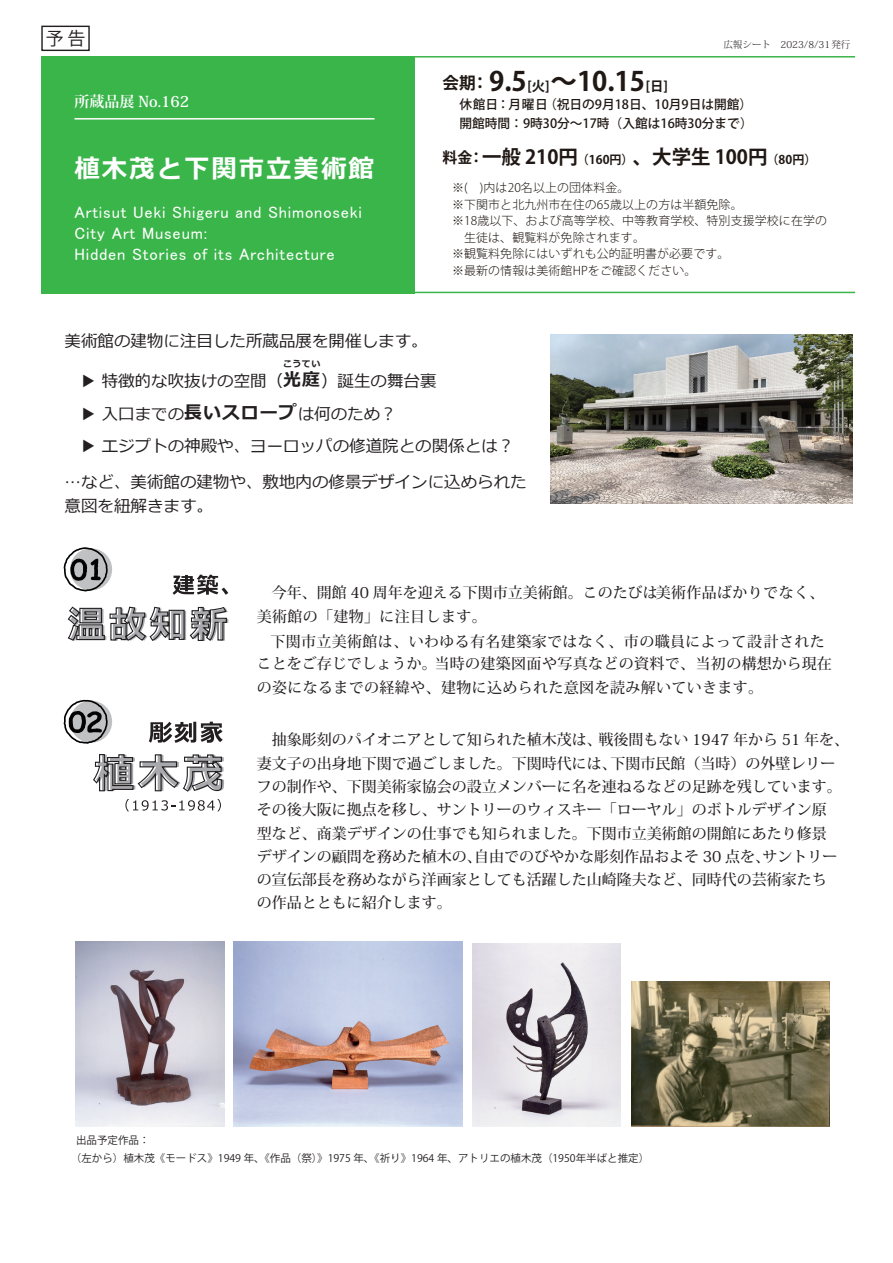
<style>
.page{position:relative;width:893px;height:1263px;background:#fff}
.page>*{position:absolute;margin:0;border:0;box-sizing:border-box;transform-origin:0 0}
.t1{font:700 26.55px "Koz Go Pro";color:#201814}
.t2{font:700 25.5px "Meiryo";letter-spacing:.075em;color:#fff}
.t3{font:700 19.5px "Koz Go Pro";color:#201814}
.t4{font:18px "Koz Go Pro";color:#231f20}
.t5{font:16.5px/32.7px "Meiryo";color:#231f20}
.t6{font:16.5px/21px "MS UI Gothic";letter-spacing:.05em;color:#fff}
.t7{font:500 15px/23.2px "Koz Min Pr 6 N";color:#231f20}
.t8{font:500 15px/23px "Koz Min Pr 6 N";letter-spacing:.025em;color:#231f20}
.t9{font:700 15px "Koz Min Pr 6 N";color:#fff}
.t10{font:500 12.75px/19px "Koz Go Pro";color:#201814}
.t11{font:300 12px/16.5px "Koz Go Pro";letter-spacing:.01em;color:#201814}
.t12{font:10.5px/18.3px "Koz Go Pro";color:#231f20}
.t13{font:300 9.6px "Koz Min Pr 6 N";color:#231f20}
.t14{font:700 9px "Meiryo";color:#231f20}
.s1{font-size:16.65px}
.s2{font-size:13.35px}
.s3{font-size:15px}
.s4{font-size:12px}
.s5{font-weight:700;font-size:18px}
.s6{font-family:"Koz Go Pro"}
</style>
<div class="page">
<hr style="left:41px;top:56px;width:814px;height:2px;background:#3ab54a">
<hr style="left:43px;top:292px;width:812px;height:1px;background:#3ab54a">
<div style="left:41px;top:57px;width:373px;height:237px;background:#3ab54a"></div>
<hr style="left:75px;top:118px;width:299px;height:2px;background:#fff">
<div style="left:41px;top:26px;width:49px;height:25px;border:1px solid #231f20"></div>
<svg style="left:173px;top:575px;width:55px;height:20px"></svg>
<svg style="left:67px;top:606px;width:161px;height:35px"></svg>
<div style="left:70px;top:548px;width:42px;height:42px;background:#bfc1c3;border-radius:50%"></div>
<svg style="left:63px;top:547px;width:46px;height:45px"></svg>
<div style="left:70px;top:701px;width:42px;height:42px;background:#bfc1c3;border-radius:50%"></div>
<svg style="left:63px;top:699px;width:46px;height:45px"></svg>
<svg style="left:149px;top:722px;width:74px;height:21px"></svg>
<svg style="left:93px;top:754px;width:131px;height:38px"></svg>
<svg style="left:125px;top:799px;width:96px;height:12px"></svg>
<img style="left:76px;top:941px;width:148px;height:186px">
<img style="left:233px;top:941px;width:230px;height:186px">
<img style="left:472px;top:943px;width:148px;height:184px">
<img style="left:550px;top:334px;width:302px;height:170px">
<img style="left:632px;top:982px;width:198px;height:145px">
<p class="t4" style="left:46px;top:27px;width:41px">予告</p>
<p class="t9" style="left:75px;top:93px;width:116px">所蔵品展 No.162</p>
<h2 class="t2" style="left:75px;top:151px;width:301px">植木茂と下関市立美術館</h2>
<p class="t6" style="left:75px;top:201px;width:289px">Artisut Ueki Shigeru and Shimonoseki<br>City Art Museum:<br>Hidden Stories of its Architecture</p>
<h1 class="t1" style="left:442px;top:64px;width:227px"><span class="s1">会期：</span>9.5<span class="s2">[火]</span>～10.15<span class="s2">[日]</span></h1>
<p class="t13" style="left:723px;top:39px;width:129px">広報シート　2023/8/31 発行</p>
<p class="t10" style="left:459px;top:96px;width:295px">休館日：月曜日（祝日の9月18日、10月9日は開館）開館時間：9時30分～17時（入館は16時30分まで）</p>
<h3 class="t3" style="left:442px;top:144px;width:375px"><span class="s3">料金：</span>一般 210円<span class="s4">（160円）</span>、大学生 100円<span class="s4">（80円）</span></h3>
<p class="t11" style="left:452px;top:179px;width:377px">※(　)内は20名以上の団体料金。<br>※下関市と北九州市在住の65歳以上の方は半額免除。<br>※18歳以下、および高等学校、中等教育学校、特別支援学校に在学の　生徒は、観覧料が免除されます。<br>※観覧料免除にはいずれも公的証明書が必要です。<br>※最新の情報は美術館HPをご確認ください。</p>
<p class="t5" style="left:65px;top:325px;width:364px">美術館の建物に注目した所蔵品展を開催します。</p>
<p class="t5" style="left:80px;top:365px;width:436px">▶ 特徴的な吹抜けの空間（<span class="s5">光庭</span>）誕生の舞台裏<br>▶ 入口までの<span class="s5">長いスロープ</span>は何のため<span class="s6">？<br></span>▶ エジプトの神殿や、ヨーロッパの修道院との関係とは<span class="s6">？</span></p>
<p class="t5" style="left:65px;top:471px;width:463px;line-height:24px">…など、美術館の建物や、敷地内の修景デザインに込められた意図を紐解きます。</p>
<p class="t14" style="left:283px;top:358px;width:39px">こうてい</p>
<p class="t7" style="left:257px;top:582px;width:569px">　今年、開館 40 周年を迎える下関市立美術館。このたびは美術作品ばかりでなく、美術館の「建物」に注目します。</p>
<p class="t8" style="left:257px;top:630px;width:570px;text-indent:14px">下関市立美術館は、いわゆる有名建築家ではなく、市の職員によって設計されたことをご存じでしょうか。</p>
<p class="t8" style="left:257px;top:653px;width:576px;text-indent:178px">当時の建築図面や写真などの資料で、当初の構想から現在の姿になるまでの経緯や、建物に込められた意図を読み解いていきます。</p>
<p class="t7" style="left:257px;top:729px;width:594px">　抽象彫刻のパイオニアとして知られた植木茂は、戦後間もない 1947 年から 51 年を、妻文子の出身地下関で過ごしました。下関時代には、下関市民館（当時）の外壁レリーフの制作や、下関美術家協会の設立メンバーに名を連ねるなどの足跡を残しています。その後大阪に拠点を移し、サントリーのウィスキー「ローヤル」のボトルデザイン原<br>型など、商業デザインの仕事でも知られました。下関市立美術館の開館にあたり修景<br>デザインの顧問を務めた植木の、自由でのびやかな彫刻作品およそ 30 点を、サントリーの宣伝部長を務めながら洋画家としても活躍した山崎隆夫など、同時代の芸術家たち<br>の作品とともに紹介します。</p>
<p class="t12" style="left:71px;top:1131px;width:580px;text-indent:5px">出品予定作品：<br>（左から）植木茂《モードス》1949 年、《作品（祭）》1975 年、《祈り》1964 年、アトリエの植木茂（1950年半ばと推定）</p>
</div>
